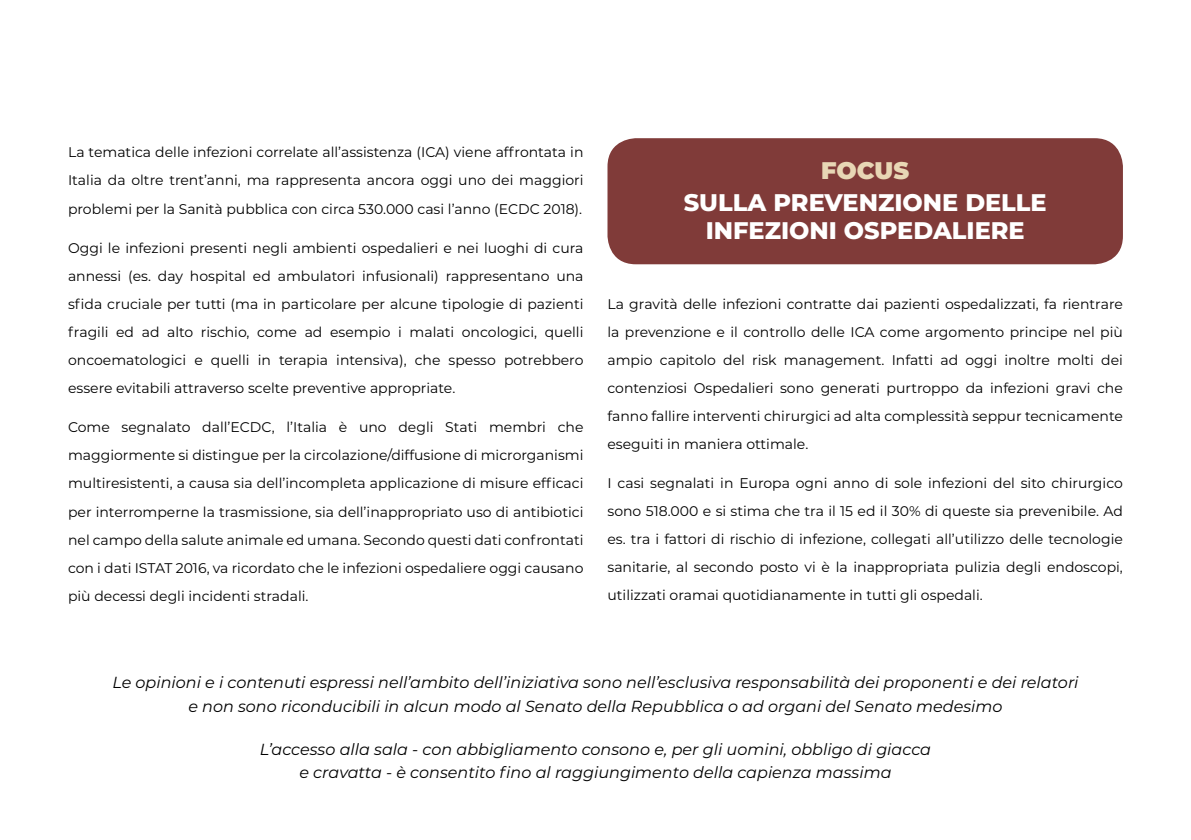
<style>
.page{position:relative;width:1191px;height:840px;background:#fff}
.page>*{position:absolute;margin:0;border:0;box-sizing:border-box;transform-origin:0 0}
.t1{font:800 24px/28px "Montserrat";color:#fff;text-align:center}
.t2{font:900 24px "Montserrat";letter-spacing:-.005em;color:#e8d7b5}
.t3{font:italic 16px/23.4px "Montserrat";color:#000;text-align:center}
.t4{font:14px/28px "Montserrat";color:#000;text-align:justify}
</style>
<div class="page">
<div style="left:607px;top:138px;width:516px;height:126px;background:#803b39;border-radius:28px"></div>
<p class="t4" style="left:68px;top:138px;width:517px">La tematica delle infezioni correlate all’assistenza (ICA) viene affrontata in Italia da oltre trent’anni, ma rappresenta ancora oggi uno dei maggiori problemi per la Sanità pubblica con circa 530.000 casi l’anno (ECDC 2018).</p>
<p class="t4" style="left:68px;top:233px;width:517px">Oggi le infezioni presenti negli ambienti ospedalieri e nei luoghi di cura annessi (es. day hospital ed ambulatori infusionali) rappresentano una sfida cruciale per tutti (ma in particolare per alcune tipologie di pazienti fragili ed ad alto rischio, come ad esempio i malati oncologici, quelli oncoematologici e quelli in terapia intensiva), che spesso potrebbero essere evitabili attraverso scelte preventive appropriate.</p>
<p class="t4" style="left:68px;top:412px;width:517px">Come segnalato dall’ECDC, l’Italia è uno degli Stati membri che maggiormente si distingue per la circolazione/diffusione di microrganismi multiresistenti, a causa sia dell’incompleta applicazione di misure efficaci per interromperne la trasmissione, sia dell’inappropriato uso di antibiotici nel campo della salute animale ed umana. Secondo questi dati confrontati con i dati ISTAT 2016, va ricordato che le infezioni ospedaliere oggi causano più decessi degli incidenti stradali.</p>
<h1 class="t2" style="left:821px;top:152px;width:89px">FOCUS</h1>
<h1 class="t1" style="left:683px;top:187px;width:364px">SULLA PREVENZIONE DELLE<br>INFEZIONI OSPEDALIERE</h1>
<p class="t4" style="left:607px;top:289px;width:517px">La gravità delle infezioni contratte dai pazienti ospedalizzati, fa rientrare la prevenzione e il controllo delle ICA come argomento principe nel più ampio capitolo del risk management. Infatti ad oggi inoltre molti dei contenziosi Ospedalieri sono generati purtroppo da infezioni gravi che fanno fallire interventi chirurgici ad alta complessità seppur tecnicamente eseguiti in maniera ottimale.</p>
<p class="t4" style="left:607px;top:468px;width:517px">I casi segnalati in Europa ogni anno di sole infezioni del sito chirurgico sono 518.000 e si stima che tra il 15 ed il 30% di queste sia prevenibile. Ad es. tra i fattori di rischio di infezione, collegati all’utilizzo delle tecnologie sanitarie, al secondo posto vi è la inappropriata pulizia degli endoscopi, utilizzati oramai quotidianamente in tutti gli ospedali.</p>
<p class="t3" style="left:112px;top:670px;width:967px">Le opinioni e i contenuti espressi nell’ambito dell’iniziativa sono nell’esclusiva responsabilità dei proponenti e dei relatori e non sono riconducibili in alcun modo al Senato della Repubblica o ad organi del Senato medesimo</p>
<p class="t3" style="left:260px;top:736px;width:672px">L’accesso alla sala - con abbigliamento consono e, per gli uomini, obbligo di giacca e cravatta - è consentito fino al raggiungimento della capienza massima</p>
</div>
